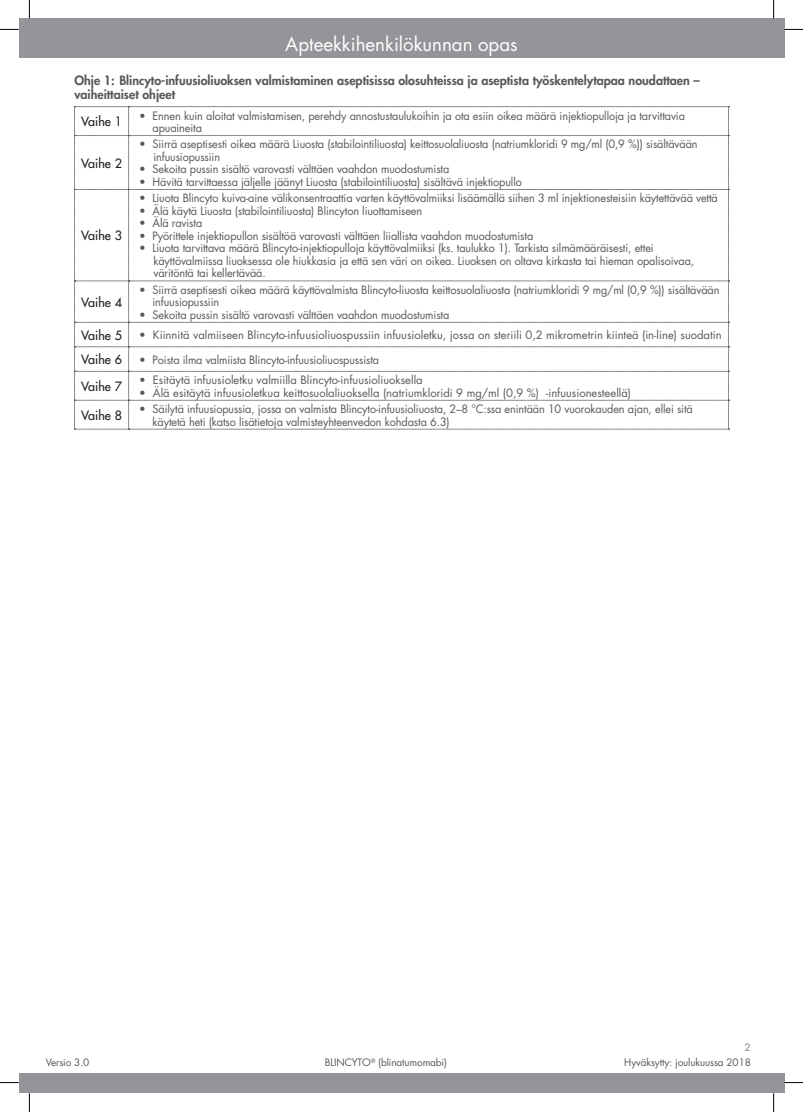
<style>
.page{position:relative;width:803px;height:1112px;background:#fff}
.page>*{position:absolute;margin:0;border:0;box-sizing:border-box;transform-origin:0 0}
.t1{font:18.75px "Futura Std";color:#fff}
.t2{font:800 12.5px/13.8px "Futura Std";color:#57585a}
.t3{font:500 12.5px "Futura Std";color:#231f20}
.t4{font:11.25px/12.5px "Futura Std";letter-spacing:-.01em;color:#57585a}
.t5{font:10px "Futura Std";letter-spacing:-.01em;color:#57585a}
.t6{font:10px "Futura Std";color:#808285}
</style>
<div class="page">
<svg style="left:74px;top:106px;width:655px;height:324px"></svg>
<div style="left:19px;top:1073px;width:765px;height:19px;background:#939598"></div>
<div style="left:19px;top:19px;width:765px;height:39px;background:#939598"></div>
<svg style="left:0;top:29px;width:19px;height:1px"></svg>
<svg style="left:784px;top:29px;width:19px;height:1px"></svg>
<svg style="left:0;top:1082px;width:19px;height:1px"></svg>
<svg style="left:784px;top:1081px;width:19px;height:2px"></svg>
<svg style="left:29px;top:0;width:1px;height:19px"></svg>
<svg style="left:29px;top:1092px;width:1px;height:19px"></svg>
<svg style="left:773px;top:0;width:1px;height:19px"></svg>
<svg style="left:773px;top:1092px;width:1px;height:19px"></svg>
<h1 class="t1" style="left:285px;top:32px;width:234px">Apteekkihenkilökunnan opas</h1>
<p class="t2" style="left:74px;top:73px;width:627px">Ohje 1: Blincyto-infuusioliuoksen valmistaminen aseptisissa olosuhteissa ja aseptista työskentelytapaa noudattaen – vaiheittaiset ohjeet</p>
<p class="t3" style="left:81px;top:114px;width:42px">Vaihe 1</p>
<p class="t4" style="left:153px;top:109px;width:534px;text-indent:-13px">• Ennen kuin aloitat valmistamisen, perehdy annostustaulukoihin ja ota esiin oikea määrä injektiopulloja ja tarvittavia apuaineita</p>
<p class="t3" style="left:81px;top:155px;width:42px">Vaihe 2</p>
<p class="t4" style="left:153px;top:138px;width:546px;text-indent:-14px">• Siirrä aseptisesti oikea määrä Liuosta (stabilointiliuosta) keittosuolaliuosta (natriumkloridi 9 mg/ml (0,9 %)) sisältävään infuusiopussiin</p>
<p class="t4" style="left:139px;top:163px;width:312px">• Sekoita pussin sisältö varovasti välttäen vaahdon muodostumista</p>
<p class="t4" style="left:139px;top:176px;width:384px">• Hävitä tarvittaessa jäljelle jäänyt Liuosta (stabilointiliuosta) sisältävä injektiopullo</p>
<p class="t3" style="left:81px;top:228px;width:42px">Vaihe 3</p>
<p class="t4" style="left:139px;top:192px;width:580px">• Liuota Blincyto kuiva-aine välikonsentraattia varten käyttövalmiiksi lisäämällä siihen 3 ml injektionesteisiin käytettävää vettä</p>
<p class="t4" style="left:139px;top:204px;width:284px">• Älä käytä Liuosta (stabilointiliuosta) Blincyton liuottamiseen</p>
<p class="t4" style="left:139px;top:217px;width:65px">• Älä ravista</p>
<p class="t4" style="left:139px;top:229px;width:396px">• Pyörittele injektiopullon sisältöä varovasti välttäen liiallista vaahdon muodostumista</p>
<p class="t4" style="left:153px;top:242px;width:542px;text-indent:-14px">• Liuota tarvittava määrä Blincyto-injektiopulloja käyttövalmiiksi (ks. taulukko 1). Tarkista silmämääräisesti, ettei käyttövalmiissa liuoksessa ole hiukkasia ja että sen väri on oikea. Liuoksen on oltava kirkasta tai hieman opalisoivaa, väritöntä tai kellertävää.</p>
<p class="t3" style="left:81px;top:294px;width:42px">Vaihe 4</p>
<p class="t4" style="left:153px;top:283px;width:568px;text-indent:-13px">• Siirrä aseptisesti oikea määrä käyttövalmista Blincyto-liuosta keittosuolaliuosta (natriumkloridi 9 mg/ml (0,9 %)) sisältävään infuusiopussiin</p>
<p class="t4" style="left:139px;top:308px;width:312px">• Sekoita pussin sisältö varovasti välttäen vaahdon muodostumista</p>
<p class="t3" style="left:81px;top:327px;width:42px">Vaihe 5</p>
<p class="t4" style="left:139px;top:329px;width:584px">• Kiinnitä valmiiseen Blincyto-infuusioliuospussiin infuusioletku, jossa on steriili 0,2 mikrometrin kiinteä (in-line) suodatin</p>
<p class="t3" style="left:81px;top:352px;width:42px">Vaihe 6</p>
<p class="t4" style="left:139px;top:353px;width:241px">• Poista ilma valmiista Blincyto-infuusioliuospussista</p>
<p class="t3" style="left:81px;top:378px;width:42px">Vaihe 7</p>
<p class="t4" style="left:139px;top:374px;width:285px">• Esitäytä infuusioletku valmiilla Blincyto-infuusioliuoksella</p>
<p class="t4" style="left:139px;top:386px;width:493px">• Älä esitäytä infuusioletkua keittosuolaliuoksella (natriumkloridi 9 mg/ml (0,9 %) -infuusionesteellä)</p>
<p class="t3" style="left:81px;top:407px;width:42px">Vaihe 8</p>
<p class="t4" style="left:153px;top:402px;width:542px;text-indent:-13px">• Säilytä infuusiopussia, jossa on valmista Blincyto-infuusioliuosta, 2–8 °C:ssa enintään 10 vuorokauden ajan, ellei sitä käytetä heti (katso lisätietoja valmisteyhteenvedon kohdasta 6.3)</p>
<p class="t6" style="left:744px;top:1040px;width:8px">2</p>
<p class="t5" style="left:46px;top:1055px;width:45px">Versio 3.0</p>
<p class="t5" style="left:325px;top:1055px;width:124px">BLINCYTO<sup>®</sup> (blinatumomabi)</p>
<p class="t5" style="left:624px;top:1055px;width:128px">Hyväksytty: joulukuussa 2018</p>
</div>
